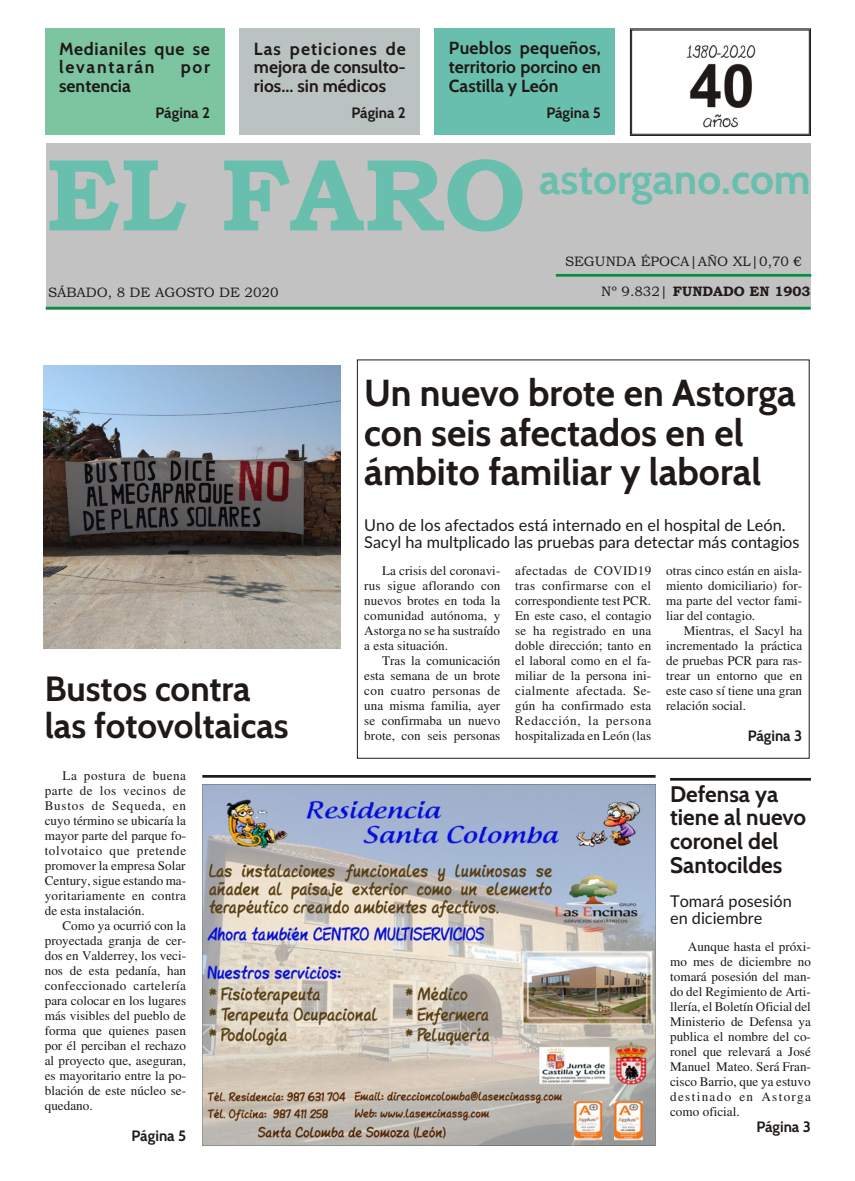
<style>
.page{position:relative;width:855px;height:1181px;background:#fff}
.page>*{position:absolute;margin:0;border:0;box-sizing:border-box;transform-origin:0 0}
.t1{font:102.5px "Bookman Old Style";color:#69bfad}
.t2{font:700 42.5px "Cabin";color:#69bfad}
.t3{font:700 37.5px/39.5px "Cabin";color:#1f1a17}
.t4{font:700 35px/36.9px "Cabin";color:#1f1a17}
.t5{font:700 22.5px/23.6px "Cabin";color:#1f1a17}
.t6{font:700 17.5px/18.8px "Cabin";color:#1f1a17;text-align:justify}
.t7{font:700 17.5px/18.8px "Cabin";letter-spacing:.035em;color:#1f1a17}
.t8{font:16.25px/17.4px "Lato";color:#1f1a17}
.t9{font:700 15px "Cabin";letter-spacing:-.005em;color:#1f1a17}
.t10{font:13.75px "Bookman Old Style";color:#1f1a17}
.t11{font:13.12px/15px "Times";letter-spacing:.005em;color:#1f1a17;text-align:justify}
.t12{font:13.12px "Times";letter-spacing:.025em;color:#1f1a17}
.t13{font:13.12px "Times";letter-spacing:.03em;color:#1f1a17}
.t14{font:13.12px "Times";letter-spacing:.045em;color:#1f1a17}
.t15{font:13.12px "Times";letter-spacing:.035em;color:#1f1a17}
.t16{font:13.12px "Times";letter-spacing:.06em;color:#1f1a17}
.t17{font:13.12px "Times";letter-spacing:.04em;color:#1f1a17}
</style>
<div class="page">
<div style="left:46px;top:143px;width:764px;height:166px;background:#c2c2c2"></div>
<hr style="left:46px;top:307px;width:764px;height:2px;background:#009140">
<div style="left:239px;top:29px;width:181px;height:106px;background:#bac2c2"></div>
<img style="left:686px;top:45px;width:70px;height:83px">
<div style="left:630px;top:29px;width:180px;height:107px;border:1px solid #1f1a17"></div>
<div style="left:434px;top:28px;width:180px;height:107px;background:#69bfad"></div>
<hr style="left:555px;top:274px;width:255px;height:3px;background:#009140">
<div style="left:45px;top:29px;width:179px;height:106px;background:#7dc4a1"></div>
<img style="left:202px;top:785px;width:453px;height:360px">
<hr style="left:202px;top:775px;width:453px;height:2px;background:#1f1a17">
<hr style="left:669px;top:778px;width:141px;height:2px;background:#1f1a17">
<img style="left:43px;top:365px;width:297px;height:283px">
<p class="t6" style="left:448px;top:38px;width:153px">Pue blos pe que ños, te rri to rio por ci no en Cas ti lla y León</p>
<p class="t9" style="left:546px;top:103px;width:56px">Pá gi na 5</p>
<p class="t6" style="left:254px;top:39px;width:153px">Las pe ti cio nes de me jo ra de con sul to - rios... sin médicos</p>
<p class="t9" style="left:351px;top:104px;width:56px">Pá gi na 2</p>
<p class="t7" style="left:59px;top:39px;width:152px">Me dia ni les que se le van ta rán</p>
<p class="t6" style="left:180px;top:58px;width:31px">por</p>
<p class="t6" style="left:59px;top:76px;width:73px">sentencia</p>
<p class="t9" style="left:155px;top:104px;width:56px">Pá gi na 2</p>
<p class="t1" style="left:46px;top:157px;width:481px">EL FARO</p>
<p class="t2" style="left:539px;top:153px;width:273px">as tor ga no.com</p>
<p class="t10" style="left:564px;top:256px;width:238px">SEGUNDA ÉPOCA|AÑO XL|0,70 €</p>
<p class="t10" style="left:48px;top:287px;width:232px">SÁBADO, 8 DE AGOSTO DE 2020</p>
<p class="t10" style="left:601px;top:286px;width:211px">Nº 9.832| FUNDADO EN 1903</p>
<p class="t4" style="left:45px;top:670px;width:245px">Bustos contra las fotovoltaicas</p>
<p class="t17" style="left:62px;top:770px;width:125px">La pos tu ra de bue na</p>
<p class="t15" style="left:45px;top:785px;width:143px">par te de los ve ci nos de</p>
<p class="t16" style="left:45px;top:800px;width:143px">Bus tos de Se que da, en</p>
<p class="t11" style="left:45px;top:814px;width:143px">cuyo tér mi no se ubi ca ría la</p>
<p class="t11" style="left:45px;top:829px;width:143px">ma yor parte del parque fo -</p>
<p class="t14" style="left:45px;top:845px;width:143px">tol vo tai co que pre ten de</p>
<p class="t11" style="left:45px;top:859px;width:142px">pro mo ver la em pre sa So lar</p>
<p class="t11" style="left:45px;top:874px;width:143px">Cen tury, si gue es tan do ma -</p>
<p class="t12" style="left:45px;top:890px;width:143px">yo ri ta ria men te en con tra</p>
<p class="t11" style="left:45px;top:904px;width:101px">de esta ins ta la ción.</p>
<p class="t11" style="left:62px;top:919px;width:125px">Como ya ocu rrió con la</p>
<p class="t11" style="left:45px;top:934px;width:143px">pro yec ta da gran ja de cer -</p>
<p class="t11" style="left:45px;top:949px;width:143px">dos en Val de rrey, los ve ci -</p>
<p class="t11" style="left:45px;top:964px;width:143px">nos de esta pe da nía, han</p>
<p class="t13" style="left:45px;top:980px;width:143px">con fec cio na do car te le ría</p>
<p class="t11" style="left:45px;top:994px;width:143px">para co lo car en los lu ga res</p>
<p class="t11" style="left:45px;top:1009px;width:143px">más vi si bles del pue blo de</p>
<p class="t11" style="left:45px;top:1024px;width:143px">for ma que quie nes pa sen</p>
<p class="t11" style="left:45px;top:1039px;width:143px">por él per ci ban el re cha zo</p>
<p class="t11" style="left:45px;top:1054px;width:143px">al pro yec to que, ase gu ran,</p>
<p class="t11" style="left:45px;top:1069px;width:143px">es ma yo ri ta rio en tre la po -</p>
<p class="t11" style="left:45px;top:1084px;width:143px">bla ción de este nú cleo se -</p>
<p class="t11" style="left:45px;top:1099px;width:50px">que da no.</p>
<p class="t9" style="left:131px;top:1126px;width:56px">Pá gi na 5</p>
<p class="t3" style="left:364px;top:373px;width:433px">Un nuevo brote en Astorga con seis afectados en el ámbito familiar y laboral</p>
<p class="t8" style="left:364px;top:517px;width:436px">Uno de los afectados está internado en el hospital de León.<br>Sacyl ha multplicado las pruebas para detectar más contagios</p>
<p class="t11" style="left:382px;top:564px;width:120px">La cri sis del co ro na vi -</p>
<p class="t11" style="left:364px;top:579px;width:137px">rus si gue aflo ran do con</p>
<p class="t11" style="left:364px;top:594px;width:137px">nue vos bro tes en toda la</p>
<p class="t11" style="left:364px;top:609px;width:137px">co mu ni dad au tó no ma, y</p>
<p class="t11" style="left:364px;top:624px;width:137px">Astorga no se ha sus traí do</p>
<p class="t11" style="left:364px;top:639px;width:85px">a esta si tua ción.</p>
<p class="t11" style="left:382px;top:654px;width:120px">Tras la co mu ni ca ción</p>
<p class="t11" style="left:364px;top:669px;width:137px">esta se ma na de un bro te</p>
<p class="t12" style="left:364px;top:686px;width:137px">con cua tro per so nas de</p>
<p class="t11" style="left:364px;top:699px;width:137px">una mis ma fa mi lia, ayer</p>
<p class="t11" style="left:364px;top:714px;width:137px">se con fir ma ba un nue vo</p>
<p class="t11" style="left:364px;top:729px;width:137px">bro te, con seis per so nas</p>
<p class="t11" style="left:515px;top:564px;width:137px">afec ta das de COVID19 tras con fir mar se con el co rres pon dien te test PCR.<br>En este caso, el con ta gio se ha re gis tra do en una do ble di rec ción; tan to en el la bo ral como en el fa - mi liar de la per so na ini - cial men te afec ta da. Se - gún ha con fir ma do esta Re dac ción, la per so na hos pi ta li za da en León (las</p>
<p class="t11" style="left:665px;top:564px;width:137px">otras cin co es tán en ais la -</p>
<p class="t11" style="left:665px;top:579px;width:137px">mien to do mi ci lia rio) for -</p>
<p class="t11" style="left:665px;top:594px;width:137px">ma par te del vec tor fa mi -</p>
<p class="t11" style="left:665px;top:609px;width:90px">liar del con ta gio.</p>
<p class="t11" style="left:683px;top:624px;width:120px">Mien tras, el Sacyl ha</p>
<p class="t11" style="left:665px;top:639px;width:137px">in cre men ta do la prác ti ca</p>
<p class="t11" style="left:665px;top:654px;width:137px">de prue bas PCR para ras -</p>
<p class="t11" style="left:665px;top:669px;width:137px">trear un en tor no que en</p>
<p class="t11" style="left:665px;top:684px;width:137px">este caso sí tie ne una gran</p>
<p class="t11" style="left:665px;top:699px;width:81px">re la ción so cial.</p>
<p class="t9" style="left:747px;top:726px;width:56px">Pá gi na 3</p>
<p class="t5" style="left:669px;top:781px;width:138px">Defensa ya tiene al nuevo coronel del<br>Santocildes</p>
<p class="t8" style="left:669px;top:893px;width:123px">Tomará posesión en diciembre</p>
<p class="t11" style="left:669px;top:940px;width:142px;text-indent:18px">Aun que has ta el pró xi - mo mes de di ciem bre no to ma rá po se sión del man - do del Re gi mien to de Arti - lle ría, el Bo le tín Ofi cial del Mi nis te rio de De fen sa ya pu bli ca el nom bre del co - ro nel que re le va rá a José Ma nuel Mateo. Será Fran - cis co Ba rrio, que ya es tu vo des ti na do en Astor ga como oficial.</p>
<p class="t9" style="left:756px;top:1117px;width:56px">Pá gi na 3</p>
</div>
